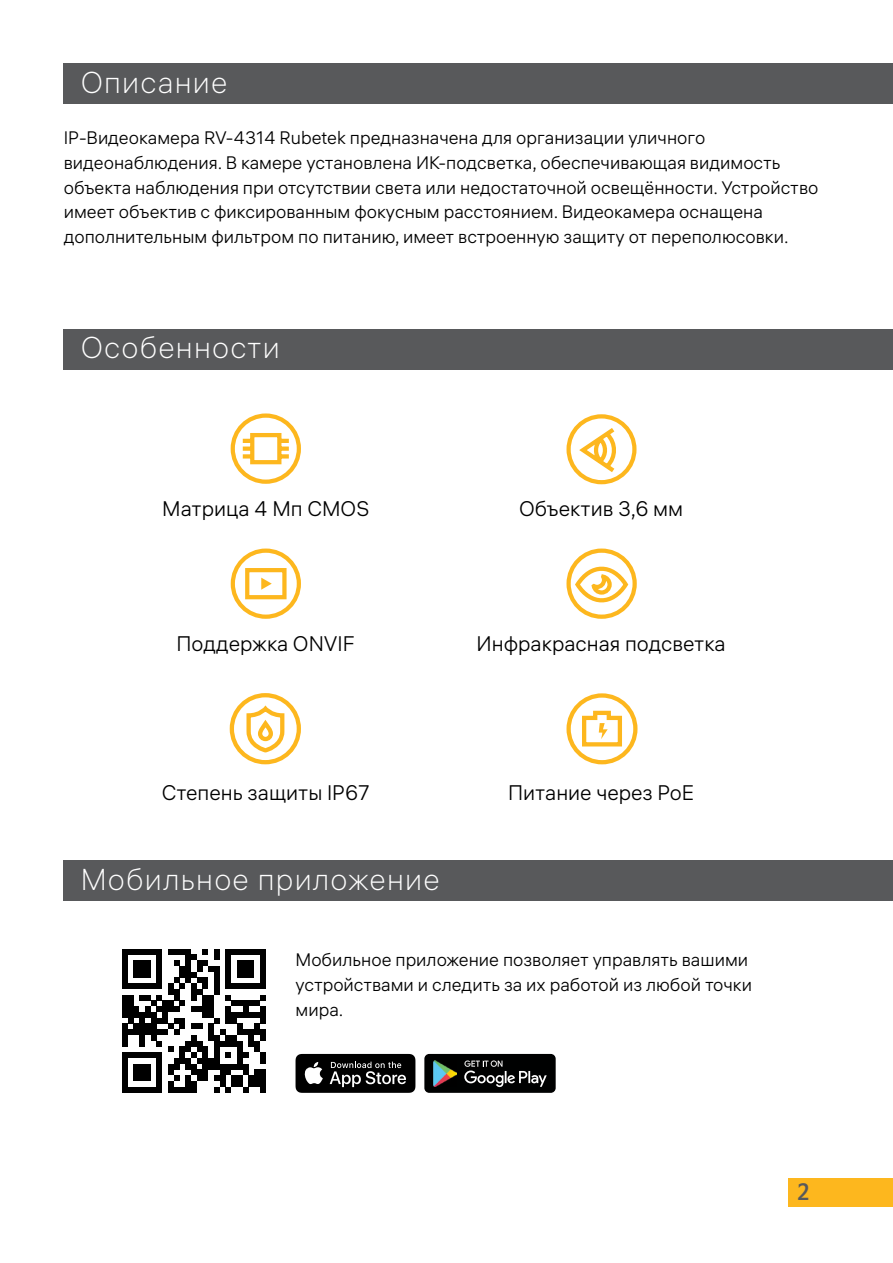
<style>
.page{position:relative;width:893px;height:1263px;background:#fff}
.page>*{position:absolute;margin:0;border:0;box-sizing:border-box;transform-origin:0 0}
.t1{font:30px "ALS Hauss VF";letter-spacing:.04em;color:#fff}
.t2{font:semi-condensed 24px "ALS Direct";color:#58595b}
.t3{font:21px "ALS Hauss VF";color:#000}
.t4{font:18px/24.6px "ALS Hauss VF";color:#000}
</style>
<div class="page">
<div style="left:788px;top:1178px;width:105px;height:28px;background:#fdb71e"></div>
<div style="left:64px;top:64px;width:829px;height:40px;background:#58595b"></div>
<div style="left:64px;top:329px;width:829px;height:40px;background:#58595b"></div>
<svg style="left:122px;top:949px;width:144px;height:143px"></svg>
<svg style="left:296px;top:1054px;width:119px;height:39px;background:#2b2b2b"></svg>
<div style="left:424px;top:1054px;width:132px;height:39px;background:#000101;border-radius:5px"></div>
<svg style="left:464px;top:1060px;width:83px;height:27px"></svg>
<img style="left:434px;top:1061px;width:23px;height:25px">
<div style="left:64px;top:860px;width:829px;height:40px;background:#58595b"></div>
<svg style="left:230px;top:413px;width:71px;height:71px"></svg>
<svg style="left:566px;top:414px;width:71px;height:71px"></svg>
<svg style="left:230px;top:548px;width:71px;height:71px"></svg>
<svg style="left:566px;top:548px;width:71px;height:71px"></svg>
<svg style="left:229px;top:693px;width:72px;height:72px"></svg>
<svg style="left:566px;top:693px;width:72px;height:72px"></svg>
<h1 class="t1" style="left:81px;top:64px;width:148px">Описание</h1>
<p class="t4" style="left:64px;top:126px;width:756px">IP-Видеокамера RV-4314 Rubetek предназначена для организации уличного видеонаблюдения. В камере установлена ИК-подсветка, обеспечивающая видимость объекта наблюдения при отсутствии света или недостаточной освещённости. Устройство имеет объектив с фиксированным фокусным расстоянием. Видеокамера оснащена дополнительным фильтром по питанию, имеет встроенную защиту от переполюсовки.</p>
<h1 class="t1" style="left:81px;top:329px;width:201px">Особенности</h1>
<p class="t3" style="left:162px;top:496px;width:208px">Матрица 4 Mп CMOS</p>
<p class="t3" style="left:519px;top:496px;width:166px">Объектив 3,6 мм</p>
<p class="t3" style="left:176px;top:631px;width:180px">Поддержка ONVIF</p>
<p class="t3" style="left:477px;top:631px;width:251px">Инфракрасная подсветка</p>
<p class="t3" style="left:162px;top:780px;width:209px">Степень защиты IP67</p>
<p class="t3" style="left:508px;top:780px;width:187px">Питание через PoE</p>
<h1 class="t1" style="left:81px;top:861px;width:360px">Мобильное приложение</h1>
<p class="t4" style="left:296px;top:948px;width:458px">Мобильное приложение позволяет управлять вашими устройствами и следить за их работой из любой точки мира.</p>
<h2 class="t2" style="left:797px;top:1178px;width:14px">2</h2>
</div>
